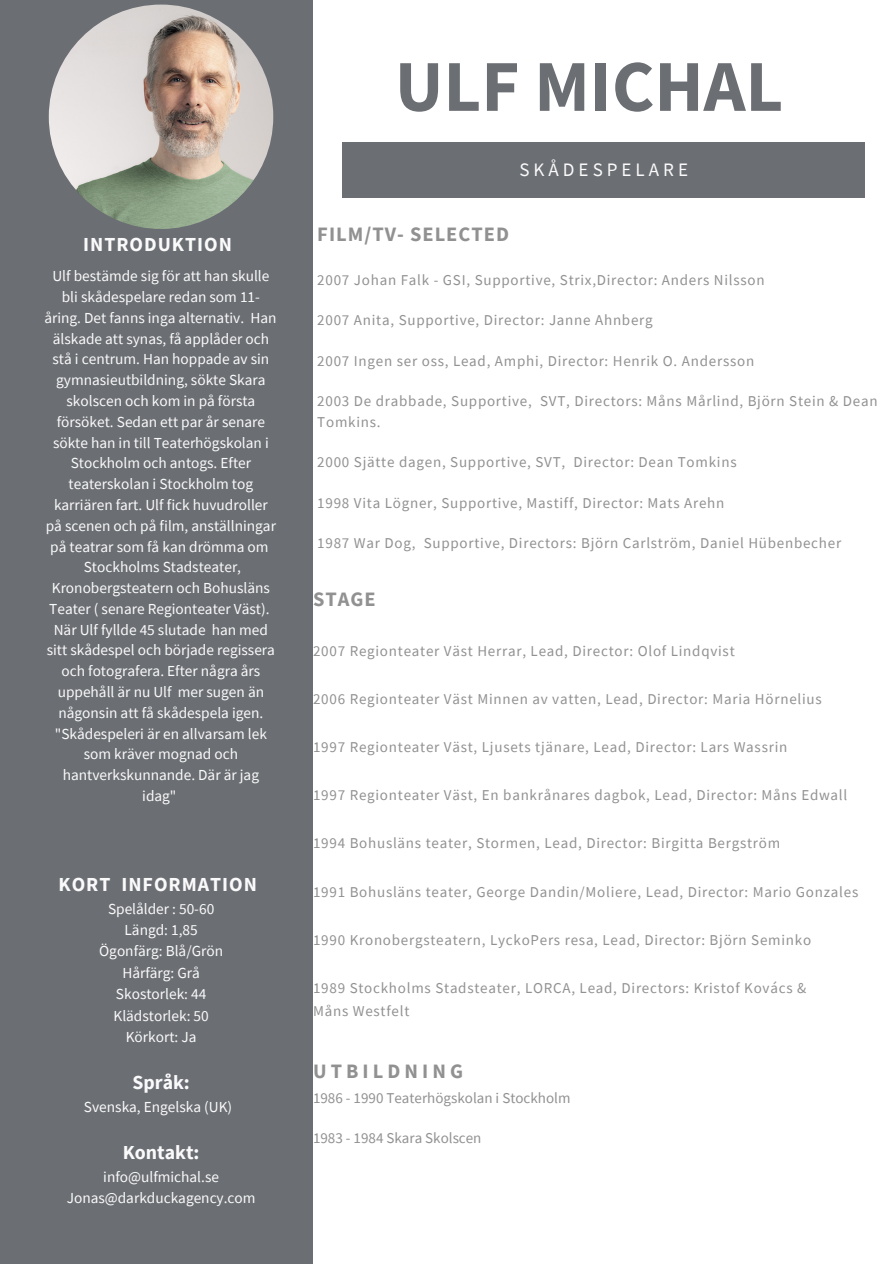
<style>
.page{position:relative;width:894px;height:1264px;background:#fff}
.page>*{position:absolute;margin:0;border:0;box-sizing:border-box;transform-origin:0 0}
.t1{font:700 73.05px "Source Sans Pro";color:#6b6e73}
.t2{font:700 20.4px "Source Sans Pro";letter-spacing:.05em;color:#919191}
.t3{font:700 20.4px "Source Sans Pro";letter-spacing:.2em;color:#919191}
.t4{font:700 19.8px "Source Sans Pro";letter-spacing:.05em;color:#fafafa}
.t5{font:700 19.8px "Source Sans Pro";color:#fafafa}
.t6{font:19.05px "Source Sans Pro";letter-spacing:.21em;color:#fafafa}
.t7{font:15.3px/20.7px "Source Sans Pro";color:#fafafa;text-align:center}
.t8{font:15px/20.2px "Source Sans Pro";letter-spacing:.05em;color:#919191}
.t9{font:15px "Source Sans Pro";color:#919191}
</style>
<div class="page">
<div style="left:342px;top:142px;width:522px;height:55px;background:#6b6e73"></div>
<div style="left:0;top:0;width:312px;height:1263px;background:#6b6e73"></div>
<img style="left:49px;top:5px;width:224px;height:224px;border-radius:50%">
<p class="t4" style="left:83px;top:232px;width:150px">INTRODUKTION</p>
<p class="t7" style="left:44px;top:265px;width:233px">Ulf bestämde sig för att han skulle bli skådespelare redan som 11- åring. Det fanns inga alternativ. Han älskade att synas, få applåder och stå i centrum. Han hoppade av sin gymnasieutbildning, sökte Skara skolscen och kom in på första försöket. Sedan ett par år senare sökte han in till Teaterhögskolan i<br>Stockholm och antogs. Efter teaterskolan i Stockholm tog karriären fart. Ulf fick huvudroller på scenen och på film, anställningar på teatrar som få kan drömma om<br>Stockholms Stadsteater,<br>Kronobergsteatern och Bohusläns<br>Teater ( senare Regionteater Väst).</p>
<p class="t7" style="left:47px;top:619px;width:230px">När Ulf fyllde 45 slutade han med sitt skådespel och började regissera och fotografera. Efter några års uppehåll är nu Ulf mer sugen än någonsin att få skådespela igen. "Skådespeleri är en allvarsam lek som kräver mognad och hantverkskunnande. Där är jag idag"</p>
<p class="t4" style="left:59px;top:871px;width:200px">KORT INFORMATION</p>
<p class="t7" style="left:108px;top:897px;width:108px">Spelålder : 50-60</p>
<p class="t7" style="left:124px;top:919px;width:75px">Längd: 1,85</p>
<p class="t7" style="left:99px;top:940px;width:125px">Ögonfärg: Blå/Grön</p>
<p class="t7" style="left:122px;top:962px;width:79px">Hårfärg: Grå</p>
<p class="t7" style="left:116px;top:983px;width:92px">Skostorlek: 44</p>
<p class="t7" style="left:113px;top:1004px;width:97px">Klädstorlek: 50</p>
<p class="t7" style="left:126px;top:1026px;width:72px">Körkort: Ja</p>
<p class="t4" style="left:132px;top:1069px;width:59px">Språk:</p>
<p class="t7" style="left:84px;top:1096px;width:150px">Svenska, Engelska (UK)</p>
<p class="t5" style="left:123px;top:1139px;width:78px">Kontakt:</p>
<p class="t7" style="left:103px;top:1165px;width:117px">info@ulfmichal.se</p>
<p class="t7" style="left:67px;top:1187px;width:190px">Jonas@darkduckagency.com</p>
<p class="t1" style="left:395px;top:39px;width:390px">ULF MICHAL</p>
<p class="t6" style="left:519px;top:157px;width:170px">SKÅDESPELARE</p>
<p class="t2" style="left:317px;top:221px;width:193px">FILM/TV- SELECTED</p>
<p class="t8" style="left:317px;top:269px;width:448px">2007 Johan Falk - GSI, Supportive, Strix,Director: Anders Nilsson</p>
<p class="t8" style="left:317px;top:310px;width:337px">2007 Anita, Supportive, Director: Janne Ahnberg</p>
<p class="t8" style="left:317px;top:350px;width:438px">2007 Ingen ser oss, Lead, Amphi, Director: Henrik O. Andersson</p>
<p class="t8" style="left:317px;top:391px;width:561px">2003 De drabbade, Supportive, SVT, Directors: Måns Mårlind, Björn Stein &amp; Dean<br>Tomkins.</p>
<p class="t8" style="left:317px;top:451px;width:420px">2000 Sjätte dagen, Supportive, SVT, Director: Dean Tomkins</p>
<p class="t8" style="left:317px;top:492px;width:408px">1998 Vita Lögner, Supportive, Mastiff, Director: Mats Arehn</p>
<p class="t8" style="left:317px;top:533px;width:525px">1987 War Dog, Supportive, Directors: Björn Carlström, Daniel Hübenbecher</p>
<p class="t2" style="left:313px;top:586px;width:64px">STAGE</p>
<p class="t8" style="left:313px;top:640px;width:423px">2007 Regionteater Väst Herrar, Lead, Director: Olof Lindqvist</p>
<p class="t8" style="left:313px;top:688px;width:510px">2006 Regionteater Väst Minnen av vatten, Lead, Director: Maria Hörnelius</p>
<p class="t8" style="left:313px;top:737px;width:475px">1997 Regionteater Väst, Ljusets tjänare, Lead, Director: Lars Wassrin</p>
<p class="t8" style="left:313px;top:785px;width:535px">1997 Regionteater Väst, En bankrånares dagbok, Lead, Director: Måns Edwall</p>
<p class="t8" style="left:313px;top:833px;width:468px">1994 Bohusläns teater, Stormen, Lead, Director: Birgitta Bergström</p>
<p class="t8" style="left:313px;top:881px;width:546px">1991 Bohusläns teater, George Dandin/Moliere, Lead, Director: Mario Gonzales</p>
<p class="t8" style="left:313px;top:929px;width:499px">1990 Kronobergsteatern, LyckoPers resa, Lead, Director: Björn Seminko</p>
<p class="t8" style="left:313px;top:977px;width:494px">1989 Stockholms Stadsteater, LORCA, Lead, Directors: Kristof Kovács &amp;</p>
<p class="t8" style="left:313px;top:1000px;width:98px">Måns Westfelt</p>
<p class="t3" style="left:313px;top:1057px;width:151px">UTBILDNING</p>
<p class="t9" style="left:313px;top:1088px;width:259px">1986 - 1990 Teaterhögskolan i Stockholm</p>
<p class="t9" style="left:313px;top:1128px;width:170px">1983 - 1984 Skara Skolscen</p>
</div>
